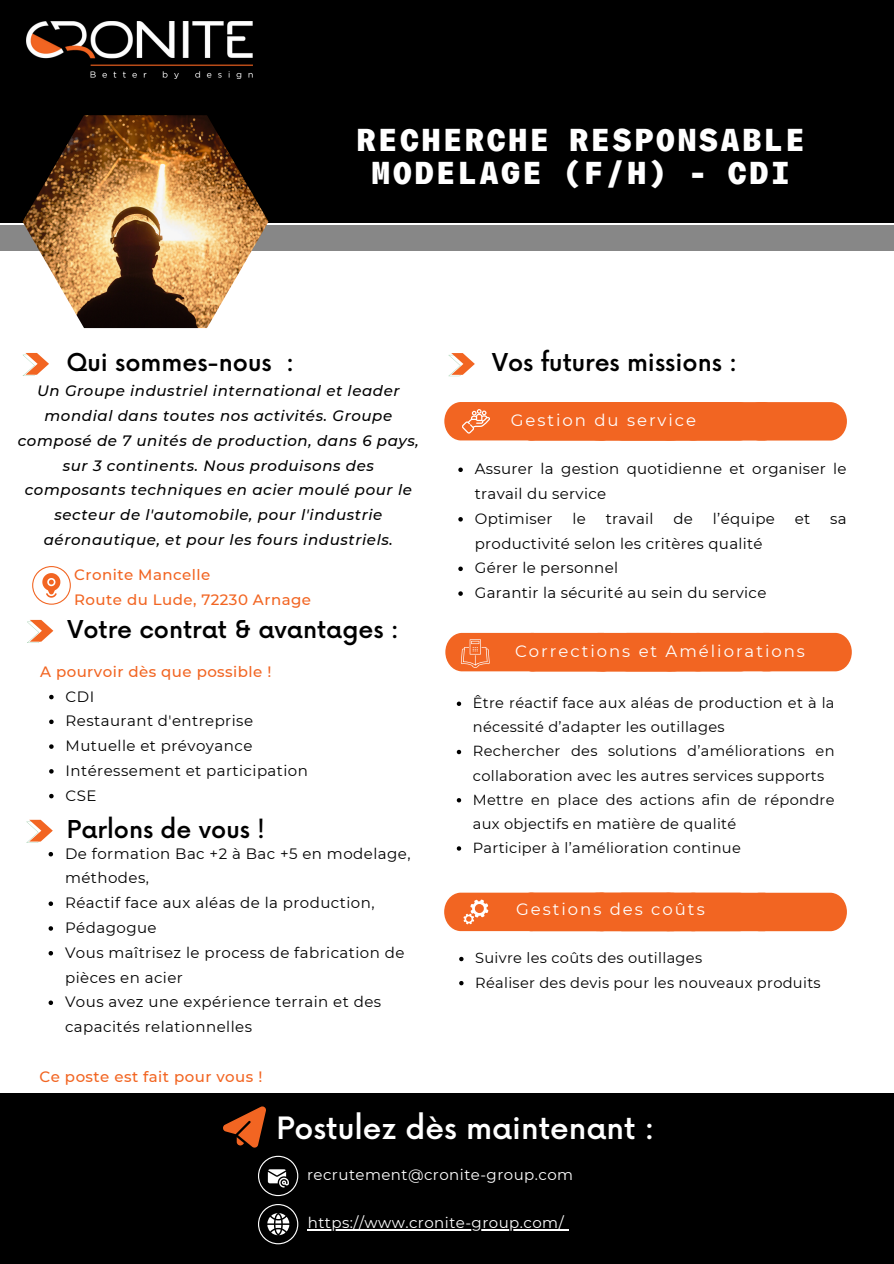
<style>
.page{position:relative;width:894px;height:1264px;background:#fff}
.page>*{position:absolute;margin:0;border:0;box-sizing:border-box;transform-origin:0 0}
.t1{font:900 31.2px/32.7px "Lazord Mono";letter-spacing:.075em;color:#fff;text-align:center}
.t2{font:500 30px "Now";color:#fff}
.t3{font:500 24px "Now";color:#000}
.t4{font:16.5px "Montserrat";letter-spacing:.12em;color:#fff}
.t5{font:15px/24.8px "Montserrat";letter-spacing:.03em;color:#000}
.t6{font:italic 500 15px/24.8px "Montserrat";letter-spacing:.04em;color:#000;text-align:center}
.t7{font:500 15px "Montserrat";letter-spacing:.03em;color:#f26522}
.t8{font:15px "Montserrat";letter-spacing:.03em;color:#fff}
.t9{font:14.55px/24.2px "Montserrat";letter-spacing:.02em;color:#000}
</style>
<div class="page">
<div style="left:0;top:27px;width:893px;height:101px;background:#000"></div>
<div style="left:0;top:121px;width:893px;height:102px;background:#000"></div>
<div style="left:0;top:0;width:893px;height:85px;background:#000"></div>
<img style="left:27px;top:21px;width:225px;height:58px">
<div style="left:0;top:225px;width:893px;height:26px;background:#878787"></div>
<img style="left:23px;top:115px;width:245px;height:213px">
<svg style="left:32px;top:566px;width:38px;height:38px"></svg>
<div style="left:0;top:1193px;width:893px;height:70px;background:#000"></div>
<div style="left:0;top:1093px;width:893px;height:101px;background:#000"></div>
<svg style="left:258px;top:1204px;width:40px;height:40px"></svg>
<svg style="left:258px;top:1155px;width:40px;height:41px"></svg>
<svg style="left:223px;top:1106px;width:42px;height:41px"></svg>
<svg style="left:448px;top:353px;width:26px;height:23px"></svg>
<svg style="left:26px;top:819px;width:27px;height:23px"></svg>
<svg style="left:23px;top:353px;width:26px;height:23px"></svg>
<svg style="left:27px;top:620px;width:26px;height:23px"></svg>
<div style="left:444px;top:892px;width:402px;height:39px;background:#f26522"></div>
<div style="left:445px;top:633px;width:406px;height:38px;background:#f26522"></div>
<div style="left:444px;top:402px;width:402px;height:38px;background:#f26522"></div>
<hr style="left:308px;top:1229px;width:256px;height:1px;background:#fff">
<svg style="left:458px;top:467px;width:4px;height:5px"></svg>
<svg style="left:458px;top:517px;width:4px;height:4px"></svg>
<svg style="left:458px;top:566px;width:4px;height:5px"></svg>
<svg style="left:458px;top:591px;width:4px;height:5px"></svg>
<svg style="left:49px;top:852px;width:4px;height:4px"></svg>
<svg style="left:49px;top:901px;width:4px;height:5px"></svg>
<svg style="left:49px;top:926px;width:4px;height:4px"></svg>
<svg style="left:49px;top:951px;width:4px;height:4px"></svg>
<svg style="left:49px;top:1000px;width:4px;height:5px"></svg>
<svg style="left:456px;top:701px;width:5px;height:5px"></svg>
<svg style="left:456px;top:749px;width:5px;height:5px"></svg>
<svg style="left:456px;top:798px;width:5px;height:4px"></svg>
<svg style="left:456px;top:846px;width:5px;height:4px"></svg>
<svg style="left:49px;top:694px;width:5px;height:5px"></svg>
<svg style="left:49px;top:719px;width:5px;height:5px"></svg>
<svg style="left:49px;top:744px;width:5px;height:4px"></svg>
<svg style="left:49px;top:769px;width:5px;height:4px"></svg>
<svg style="left:49px;top:793px;width:5px;height:5px"></svg>
<svg style="left:459px;top:956px;width:4px;height:5px"></svg>
<svg style="left:459px;top:981px;width:4px;height:4px"></svg>
<p class="t3" style="left:66px;top:349px;width:229px">Qui sommes-nous :</p>
<p class="t1" style="left:356px;top:123px;width:449px">RECHERCHE RESPONSABLE<br>MODELAGE (F/H) - CDI</p>
<p class="t3" style="left:492px;top:349px;width:246px">Vos futures missions :</p>
<p class="t6" style="left:18px;top:378px;width:402px">Un Groupe industriel international et leader mondial dans toutes nos activités. Groupe composé de 7 unités de production, dans 6 pays, sur 3 continents. Nous produisons des composants techniques en acier moulé pour le secteur de l'automobile, pour l'industrie aéronautique, et pour les fours industriels.</p>
<p class="t7" style="left:74px;top:565px;width:137px">Cronite Mancelle</p>
<p class="t7" style="left:74px;top:590px;width:238px">Route du Lude, 72230 Arnage</p>
<p class="t3" style="left:67px;top:616px;width:333px">Votre contrat &amp; avantages :</p>
<p class="t7" style="left:40px;top:662px;width:233px">A pourvoir dès que possible !</p>
<p class="t5" style="left:66px;top:683px;width:30px">CDI</p>
<p class="t5" style="left:66px;top:708px;width:189px">Restaurant d'entreprise</p>
<p class="t5" style="left:66px;top:733px;width:188px">Mutuelle et prévoyance</p>
<p class="t5" style="left:66px;top:758px;width:244px">Intéressement et participation</p>
<p class="t5" style="left:66px;top:782px;width:32px">CSE</p>
<p class="t3" style="left:67px;top:816px;width:199px">Parlons de vous !</p>
<p class="t5" style="left:65px;top:841px;width:347px">De formation Bac +2 à Bac +5 en modelage, méthodes,</p>
<p class="t5" style="left:65px;top:890px;width:311px">Réactif face aux aléas de la production,</p>
<p class="t5" style="left:65px;top:915px;width:93px">Pédagogue</p>
<p class="t5" style="left:65px;top:940px;width:341px">Vous maîtrisez le process de fabrication de pièces en acier</p>
<p class="t5" style="left:65px;top:989px;width:317px">Vous avez une expérience terrain et des capacités relationnelles</p>
<p class="t7" style="left:40px;top:1067px;width:224px">Ce poste est fait pour vous !</p>
<p class="t4" style="left:510px;top:410px;width:187px">Gestion du service</p>
<p class="t5" style="left:474px;top:456px;width:373px">Assurer la gestion quotidienne et organiser le travail du service</p>
<p class="t5" style="left:474px;top:506px;width:79px">Optimiser</p>
<p class="t5" style="left:572px;top:506px;width:15px">le</p>
<p class="t5" style="left:605px;top:506px;width:49px">travail</p>
<p class="t5" style="left:673px;top:506px;width:21px">de</p>
<p class="t5" style="left:712px;top:506px;width:63px">l’équipe</p>
<p class="t5" style="left:794px;top:506px;width:17px">et</p>
<p class="t5" style="left:829px;top:506px;width:18px">sa</p>
<p class="t5" style="left:474px;top:531px;width:289px">productivité selon les critères qualité</p>
<p class="t5" style="left:474px;top:555px;width:145px">Gérer le personnel</p>
<p class="t5" style="left:474px;top:580px;width:293px">Garantir la sécurité au sein du service</p>
<p class="t4" style="left:515px;top:641px;width:291px">Corrections et Améliorations</p>
<p class="t9" style="left:472px;top:691px;width:363px">Être réactif face aux aléas de production et à la nécessité d’adapter les outillages</p>
<p class="t9" style="left:472px;top:739px;width:363px">Rechercher des solutions d’améliorations en collaboration avec les autres services supports</p>
<p class="t9" style="left:472px;top:787px;width:363px">Mettre en place des actions afin de répondre aux objectifs en matière de qualité</p>
<p class="t9" style="left:472px;top:835px;width:269px">Participer à l’amélioration continue</p>
<p class="t4" style="left:516px;top:899px;width:190px">Gestions des coûts</p>
<p class="t9" style="left:475px;top:946px;width:228px">Suivre les coûts des outillages</p>
<p class="t9" style="left:475px;top:970px;width:347px">Réaliser des devis pour les nouveaux produits</p>
<p class="t2" style="left:276px;top:1111px;width:380px">Postulez dès maintenant :</p>
<p class="t8" style="left:307px;top:1165px;width:267px">recrutement@cronite-group.com</p>
<p class="t8" style="left:308px;top:1213px;width:257px">https://www.cronite-group.com/</p>
</div>
